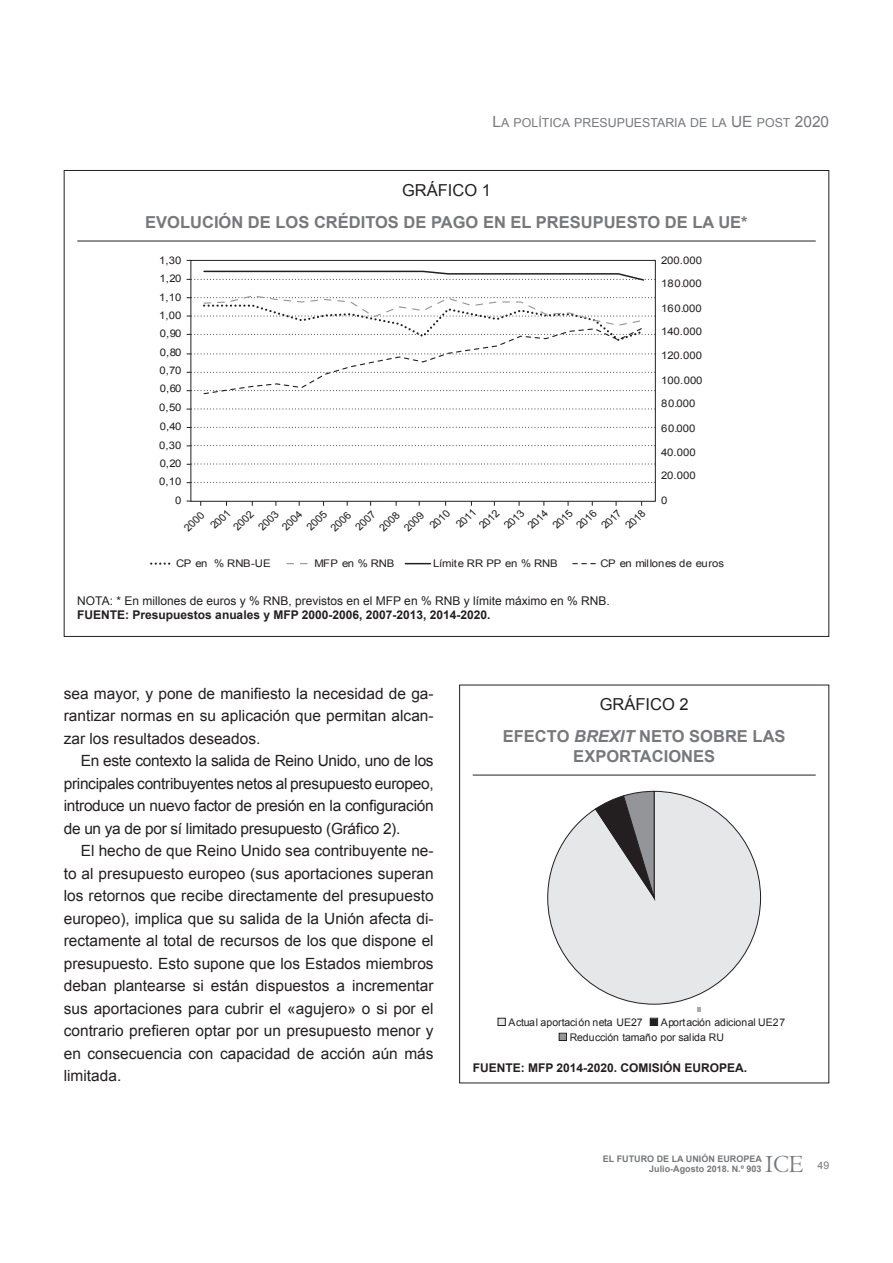
<style>
.page{position:relative;width:893px;height:1263px;background:#fff}
.page>*{position:absolute;margin:0;border:0;box-sizing:border-box;transform-origin:0 0}
.t1{font:25.5px "Centaur MT Std";color:#76787b}
.TITULO_CUADRO_FIGURA{font:700 16.5px/19.5px "Arial";color:#76787b;text-align:center}
.CUADRO-FIGURA{font:16.5px "Arial";color:#231f20}
.Texto_comun{font:15.45px/22.5px "Arial";color:#231f20;text-align:justify}
.t2{font:12.3px "Arial MT SC800";color:#76787b}
.FUENTE_CUADRO{font:700 12px "Arial";color:#231f20}
.NOTAS_CUADROS{font:12px "Arial";color:#231f20}
.t3{font:10.5px "Arial";color:#231f20;scale:1.08 1}
.t4{font:10.5px "Arial";color:#231f20}
.t5{font:10.5px "Arial";color:#76787b}
.t6{font:700 9px/9.8px "Arial";color:#76787b;text-align:right}
.s1{font-size:15.45px}
.s2{font-family:"Arial";font-size:15.45px}
.s3{font-style:italic}
.s4{color:#e6e7e9}
.s5{color:#939598}
</style>
<div class="page">
<hr style="left:77px;top:241px;width:739px;height:1px;background:#231f20">
<div style="left:190px;top:260px;width:466px;height:242px;border:1px solid #231f20"></div>
<svg style="left:151px;top:563px;width:20px;height:2px"></svg>
<svg style="left:287px;top:563px;width:21px;height:1px"></svg>
<svg style="left:405px;top:563px;width:25px;height:1px"></svg>
<svg style="left:573px;top:563px;width:23px;height:1px"></svg>
<svg style="left:187px;top:270px;width:468px;height:12px"></svg>
<svg style="left:187px;top:295px;width:468px;height:100px"></svg>
<svg style="left:187px;top:409px;width:468px;height:1px"></svg>
<svg style="left:187px;top:427px;width:468px;height:1px"></svg>
<svg style="left:187px;top:445px;width:468px;height:1px"></svg>
<svg style="left:187px;top:464px;width:468px;height:1px"></svg>
<svg style="left:187px;top:482px;width:468px;height:1px"></svg>
<svg style="left:547px;top:791px;width:214px;height:213px"></svg>
<svg style="left:595px;top:791px;width:60px;height:109px;background:#99999b"></svg>
<div style="left:498px;top:1018px;width:7px;height:8px;border:1px solid #231f20"></div>
<div style="left:650px;top:1018px;width:8px;height:8px;border:1px solid #231f20"></div>
<div style="left:559px;top:1033px;width:8px;height:8px;border:1px solid #231f20"></div>
<svg style="left:697px;top:1007px;width:4px;height:4px"></svg>
<hr style="left:473px;top:775px;width:343px;height:1px;background:#231f20">
<p class="t2" style="left:492px;top:115px;width:338px"><span class="s1">L</span>A POLÍTICA PRESUPUESTARIA DE LA <span class="s2">UE</span> POST <span class="s1">2020</span></p>
<p class="CUADRO-FIGURA" style="left:402px;top:179px;width:90px">GRÁFICO 1</p>
<p class="TITULO_CUADRO_FIGURA" style="left:145px;top:213px;width:604px">EVOLUCIÓN DE LOS CRÉDITOS DE PAGO EN EL PRESUPUESTO DE LA UE*</p>
<p class="t3" style="left:159px;top:253px;width:22px">1,30</p>
<p class="t3" style="left:160px;top:272px;width:22px">1,20</p>
<p class="t3" style="left:159px;top:290px;width:22px">1,10</p>
<p class="t3" style="left:159px;top:308px;width:22px">1,00</p>
<p class="t3" style="left:160px;top:327px;width:22px">0,90</p>
<p class="t3" style="left:160px;top:345px;width:22px">0,80</p>
<p class="t3" style="left:159px;top:363px;width:22px">0,70</p>
<p class="t3" style="left:160px;top:382px;width:22px">0,60</p>
<p class="t3" style="left:159px;top:400px;width:22px">0,50</p>
<p class="t3" style="left:160px;top:420px;width:22px">0,40</p>
<p class="t3" style="left:159px;top:438px;width:22px">0,30</p>
<p class="t3" style="left:160px;top:456px;width:22px">0,20</p>
<p class="t3" style="left:159px;top:475px;width:22px">0,10</p>
<p class="t3" style="left:175px;top:493px;width:7px">0</p>
<p class="t3" style="left:661px;top:253px;width:39px">200.000</p>
<p class="t3" style="left:661px;top:277px;width:39px">180.000</p>
<p class="t3" style="left:661px;top:301px;width:39px">160.000</p>
<p class="t3" style="left:661px;top:324px;width:39px">140.000</p>
<p class="t3" style="left:661px;top:349px;width:39px">120.000</p>
<p class="t3" style="left:661px;top:373px;width:40px">100.000</p>
<p class="t3" style="left:661px;top:397px;width:33px">80.000</p>
<p class="t3" style="left:661px;top:421px;width:33px">60.000</p>
<p class="t3" style="left:661px;top:445px;width:33px">40.000</p>
<p class="t3" style="left:661px;top:469px;width:34px">20.000</p>
<p class="t3" style="left:661px;top:493px;width:7px">0</p>
<p class="t4" style="left:181px;top:524px;width:24px;rotate:-43deg">2000</p>
<p class="t4" style="left:208px;top:522px;width:24px;rotate:-43deg">2001</p>
<p class="t4" style="left:231px;top:523px;width:24px;rotate:-43deg">2002</p>
<p class="t4" style="left:256px;top:523px;width:24px;rotate:-43deg">2003</p>
<p class="t4" style="left:279px;top:523px;width:24px;rotate:-43deg">2004</p>
<p class="t4" style="left:304px;top:523px;width:24px;rotate:-43deg">2005</p>
<p class="t4" style="left:328px;top:524px;width:24px;rotate:-43deg">2006</p>
<p class="t4" style="left:353px;top:523px;width:24px;rotate:-43deg">2007</p>
<p class="t4" style="left:377px;top:524px;width:24px;rotate:-43deg">2008</p>
<p class="t4" style="left:401px;top:524px;width:24px;rotate:-43deg">2009</p>
<p class="t4" style="left:427px;top:522px;width:25px;rotate:-43deg">2010</p>
<p class="t4" style="left:453px;top:520px;width:25px;rotate:-43deg">2011</p>
<p class="t4" style="left:476px;top:522px;width:25px;rotate:-43deg">2012</p>
<p class="t4" style="left:501px;top:522px;width:25px;rotate:-43deg">2013</p>
<p class="t4" style="left:525px;top:522px;width:25px;rotate:-43deg">2014</p>
<p class="t4" style="left:550px;top:522px;width:25px;rotate:-43deg">2015</p>
<p class="t4" style="left:574px;top:522px;width:25px;rotate:-43deg">2016</p>
<p class="t4" style="left:598px;top:522px;width:25px;rotate:-43deg">2017</p>
<p class="t4" style="left:622px;top:522px;width:25px;rotate:-43deg">2018</p>
<p class="t3" style="left:176px;top:557px;width:89px">CP en % RNB-UE</p>
<p class="t3" style="left:314px;top:557px;width:75px">MFP en % RNB</p>
<p class="t3" style="left:433px;top:557px;width:117px">Límite RR PP en % RNB</p>
<p class="t3" style="left:600px;top:557px;width:116px">CP en millones de euros</p>
<p class="NOTAS_CUADROS" style="left:77px;top:593px;width:534px">NOTA: * En millones de euros y % RNB, previstos en el MFP en % RNB y límite máximo en % RNB.</p>
<p class="FUENTE_CUADRO" style="left:77px;top:606px;width:415px">FUENTE: Presupuestos anuales y MFP 2000-2006, 2007-2013, 2014-2020.</p>
<p class="Texto_comun" style="left:64px;top:682px;width:371px">sea mayor, y pone de manifiesto la necesidad de ga&shy;rantizar normas en su aplicación que permitan alcan&shy;zar los resultados deseados.</p>
<p class="Texto_comun" style="left:64px;top:750px;width:371px;text-indent:17px">En este contexto la salida de Reino Unido, uno de los principales contribuyentes netos al presupuesto europeo, introduce un nuevo factor de presión en la configuración de un ya de por sí limitado presupuesto (Gráfico 2).</p>
<p class="Texto_comun" style="left:64px;top:840px;width:371px;text-indent:17px">El hecho de que Reino Unido sea contribuyente ne&shy;to al presupuesto europeo (sus aportaciones superan los retornos que recibe directamente del presupuesto europeo), implica que su salida de la Unión afecta di&shy;rectamente al total de recursos de los que dispone el presupuesto. Esto supone que los Estados miembros deban plantearse si están dispuestos a incrementar sus aportaciones para cubrir el «agujero» o si por el contrario prefieren optar por un presupuesto menor y en consecuencia con capacidad de acción aún más limitada.</p>
<p class="CUADRO-FIGURA" style="left:600px;top:693px;width:90px">GRÁFICO 2</p>
<p class="TITULO_CUADRO_FIGURA" style="left:503px;top:727px;width:284px">EFECTO <span class="s3">BREXIT</span> NETO SOBRE LAS<br>EXPORTACIONES</p>
<p class="t4" style="left:498px;top:1015px;width:289px"><span class="s4">■</span> Actual aportación neta UE27 ■ Aportación adicional UE27</p>
<p class="t4" style="left:559px;top:1030px;width:167px"><span class="s5">■</span> Reducción tamaño por salida RU</p>
<p class="FUENTE_CUADRO" style="left:473px;top:1059px;width:276px">FUENTE: MFP 2014-2020. COMISIÓN EUROPEA.</p>
<p class="t6" style="left:603px;top:1154px;width:161px">EL FUTURO DE LA UNIÓN EUROPEA<br>Julio-Agosto 2018. N.º 903</p>
<h1 class="t1" style="left:765px;top:1150px;width:40px">ICE</h1>
<p class="t5" style="left:817px;top:1158px;width:13px">49</p>
</div>
